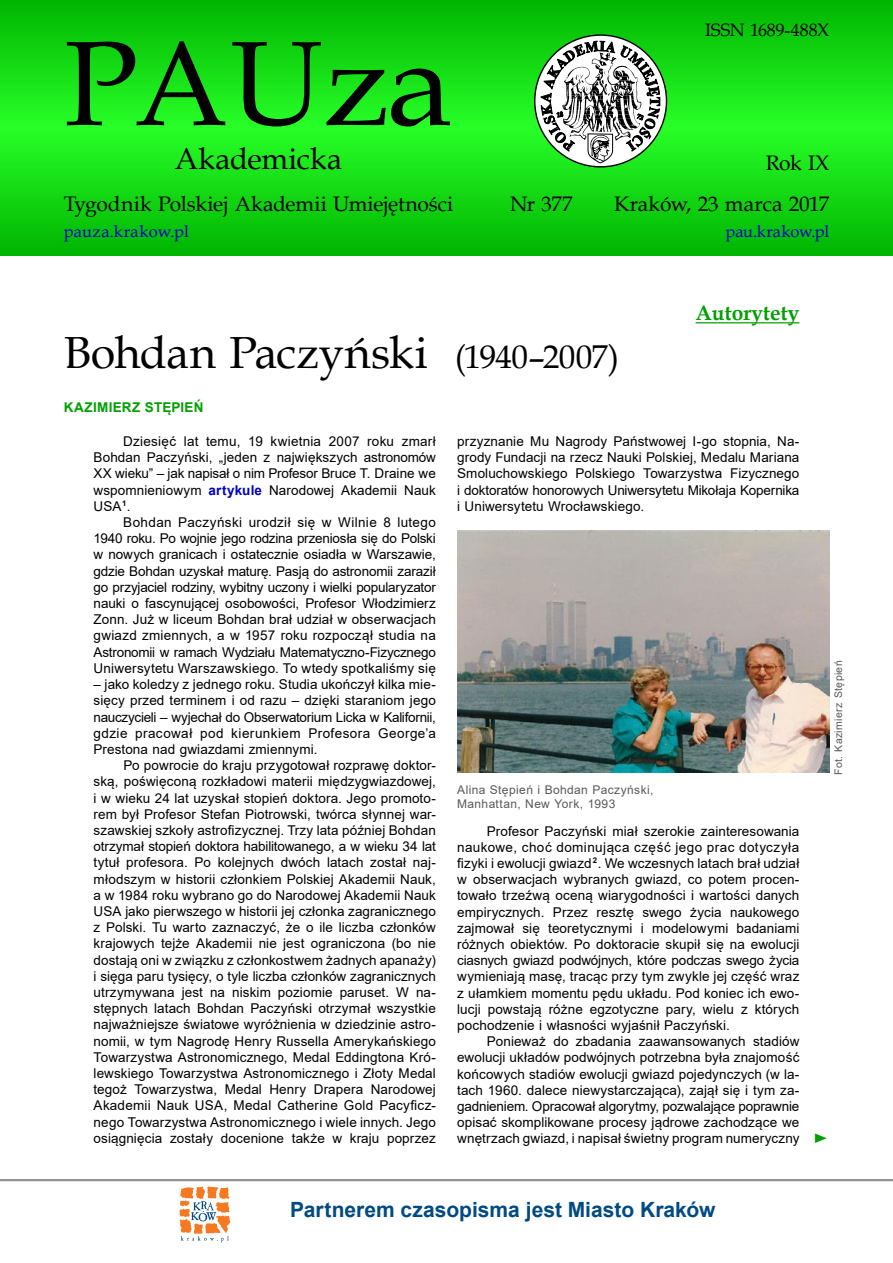
<style>
.page{position:relative;width:893px;height:1263px;background:#fff}
.page>*{position:absolute;margin:0;border:0;box-sizing:border-box;transform-origin:0 0}
.t1{font:120px "Book Antiqua";letter-spacing:-.01em;color:#000}
.t2{font:45px "Book Antiqua";letter-spacing:-.01em;color:#000}
.t3{font:30px "Book Antiqua";color:#000}
.t4{font:21px/41.4px "Book Antiqua";letter-spacing:-.005em;color:#000;text-align:right}
.t5{font:700 21px "Arial";color:#004a83}
.t6{font:700 21px "Book Antiqua";color:#00a000}
.t7{font:18px "Book Antiqua";letter-spacing:-.005em;color:#000}
.t8{font:16.5px "Book Antiqua";letter-spacing:.005em;color:#0000c8}
.t9{font:13.5px/16.2px "Arial";letter-spacing:.01em;color:#000;text-align:justify}
.t10{font:700 13.5px "Arial";letter-spacing:.02em;color:#00a000}
.t11{font:13.5px "Times New Roman";color:#00a000;scale:1.22 1}
.t12{font:12px/14.4px "Arial";letter-spacing:.035em;color:#58595b}
.t13{font:10.5px "Arial";letter-spacing:.035em;color:#58595b}
.s1{font-size:33px}
.s2{font-weight:700;color:#0000c8}
</style>
<div class="page">
<hr style="left:0;top:1179px;width:893px;height:2px;background:#939598">
<svg style="left:179px;top:1186px;width:51px;height:56px"></svg>
<svg style="left:0;top:0;width:893px;height:255px;background:#13d813"></svg>
<svg style="left:535px;top:35px;width:131px;height:132px"></svg>
<svg style="left:540px;top:32px;width:120px;height:131px"></svg>
<hr style="left:696px;top:322px;width:103px;height:1px;background:#00a000">
<img style="left:457px;top:530px;width:372px;height:243px">
<h1 class="t1" style="left:64px;top:1px;width:390px">PAUza</h1>
<h3 class="t3" style="left:175px;top:138px;width:169px">Akademicka</h3>
<h3 class="t4" style="left:64px;top:183px;width:391px">Tygodnik Polskiej Akademii Umiejętności</h3>
<h3 class="t4" style="left:510px;top:183px;width:64px">Nr 377</h3>
<h3 class="t7" style="left:705px;top:18px;width:126px">ISSN 1689-488X</h3>
<h3 class="t4" style="left:614px;top:141px;width:216px">Rok IX<br>Kraków, 23 marca 2017</h3>
<p class="t8" style="left:64px;top:220px;width:127px">pauza.krakow.pl</p>
<p class="t8" style="left:726px;top:219px;width:105px">pau.krakow.pl</p>
<h2 class="t2" style="left:64px;top:321px;width:557px">Bohdan Paczyński <span class="s1">(1940–2007)</span></h2>
<p class="t10" style="left:64px;top:397px;width:141px">KAZIMIERZ STĘPIEŃ</p>
<h3 class="t6" style="left:696px;top:299px;width:105px">Autorytety</h3>
<p class="t9" style="left:94px;top:433px;width:344px;text-indent:30px">Dziesięć lat temu, 19 kwietnia 2007 roku zmarł Bohdan Paczyński, „jeden z największych astronomów XX wieku” – jak napisał o nim Profesor Bruce T. Draine we wspomnieniowym <span class="s2">artykule</span> Narodowej Akademii Nauk USA<sup>1</sup>.</p>
<p class="t9" style="left:94px;top:514px;width:344px;text-indent:30px">Bohdan Paczyński urodził się w Wilnie 8 lutego 1940 roku. Po wojnie jego rodzina przeniosła się do Polski w nowych granicach i ostatecznie osiadła w Warszawie, gdzie Bohdan uzyskał maturę. Pasją do astronomii zaraził go przyjaciel rodziny, wybitny uczony i wielki popularyzator nauki o fascynującej osobowości, Profesor Włodzimierz Zonn. Już w liceum Bohdan brał udział w obserwacjach gwiazd zmiennych, a w 1957 roku rozpoczął studia na Astronomii w ramach Wydziału Matematyczno-Fizycznego Uniwersytetu Warszawskiego. To wtedy spotkaliśmy się</p>
<p class="t9" style="left:94px;top:676px;width:344px">– jako koledzy z jednego roku. Studia ukończył kilka mie&shy;sięcy przed terminem i od razu – dzięki staraniom jego nauczycieli – wyjechał do Obserwatorium Licka w Kalifornii, gdzie pracował pod kierunkiem Profesora George’a Prestona nad gwiazdami zmiennymi.</p>
<p class="t9" style="left:94px;top:757px;width:344px;text-indent:30px">Po powrocie do kraju przygotował rozprawę doktor&shy;ską, poświęconą rozkładowi materii międzygwiazdowej, i w wieku 24 lat uzyskał stopień doktora. Jego promoto&shy;rem był Profesor Stefan Piotrowski, twórca słynnej war&shy;szawskiej szkoły astrofizycznej. Trzy lata później Bohdan otrzymał stopień doktora habilitowanego, a w wieku 34 lat tytuł profesora. Po kolejnych dwóch latach został naj&shy;młodszym w historii członkiem Polskiej Akademii Nauk, a w 1984 roku wybrano go do Narodowej Akademii Nauk USA jako pierwszego w historii jej członka zagranicznego z Polski. Tu warto zaznaczyć, że o ile liczba członków krajowych tejże Akademii nie jest ograniczona (bo nie dostają oni w związku z członkostwem żadnych apanaży) i sięga paru tysięcy, o tyle liczba członków zagranicznych utrzymywana jest na niskim poziomie paruset. W na&shy;stępnych latach Bohdan Paczyński otrzymał wszystkie najważniejsze światowe wyróżnienia w dziedzinie astro&shy;nomii, w tym Nagrodę Henry Russella Amerykańskiego Towarzystwa Astronomicznego, Medal Eddingtona Kró&shy;lewskiego Towarzystwa Astronomicznego i Złoty Medal tegoż Towarzystwa, Medal Henry Drapera Narodowej Akademii Nauk USA, Medal Catherine Gold Pacyficz&shy;nego Towarzystwa Astronomicznego i wiele innych. Jego osiągnięcia zostały docenione także w kraju poprzez</p>
<p class="t9" style="left:457px;top:433px;width:344px">przyznanie Mu Nagrody Państwowej I-go stopnia, Na&shy;grody Fundacji na rzecz Nauki Polskiej, Medalu Mariana Smoluchowskiego Polskiego Towarzystwa Fizycznego i doktoratów honorowych Uniwersytetu Mikołaja Kopernika i Uniwersytetu Wrocławskiego.</p>
<p class="t12" style="left:457px;top:782px;width:198px">Alina Stępień i Bohdan Paczyński,<br>Manhattan, New York, 1993</p>
<p class="t9" style="left:457px;top:822px;width:344px;text-indent:30px">Profesor Paczyński miał szerokie zainteresowania naukowe, choć dominująca część jego prac dotyczyła fizyki i ewolucji gwiazd <sup>2</sup>. We wczesnych latach brał udział w obserwacjach wybranych gwiazd, co potem procen&shy;towało trzeźwą oceną wiarygodności i wartości danych empirycznych. Przez resztę swego życia naukowego zajmował się teoretycznymi i modelowymi badaniami różnych obiektów. Po doktoracie skupił się na ewolucji ciasnych gwiazd podwójnych, które podczas swego życia wymieniają masę, tracąc przy tym zwykle jej część wraz z ułamkiem momentu pędu układu. Pod koniec ich ewo&shy;lucji powstają różne egzotyczne pary, wielu z których pochodzenie i własności wyjaśnił Paczyński.</p>
<p class="t9" style="left:457px;top:1033px;width:344px;text-indent:30px">Ponieważ do zbadania zaawansowanych stadiów ewolucji układów podwójnych potrzebna była znajomość końcowych stadiów ewolucji gwiazd pojedynczych (w la&shy;tach 1960. dalece niewystarczająca), zajął się i tym za&shy;gadnieniem. Opracował algorytmy, pozwalające poprawnie opisać skomplikowane procesy jądrowe zachodzące we wnętrzach gwiazd, i napisał świetny program numeryczny</p>
<p class="t13" style="left:831px;top:775px;width:116px;rotate:-90deg">Fot. Kazimierz Stępień</p>
<p class="t11" style="left:813px;top:1129px;width:15px">►</p>
<h3 class="t5" style="left:290px;top:1194px;width:427px">Partnerem czasopisma jest Miasto Kraków</h3>
</div>
